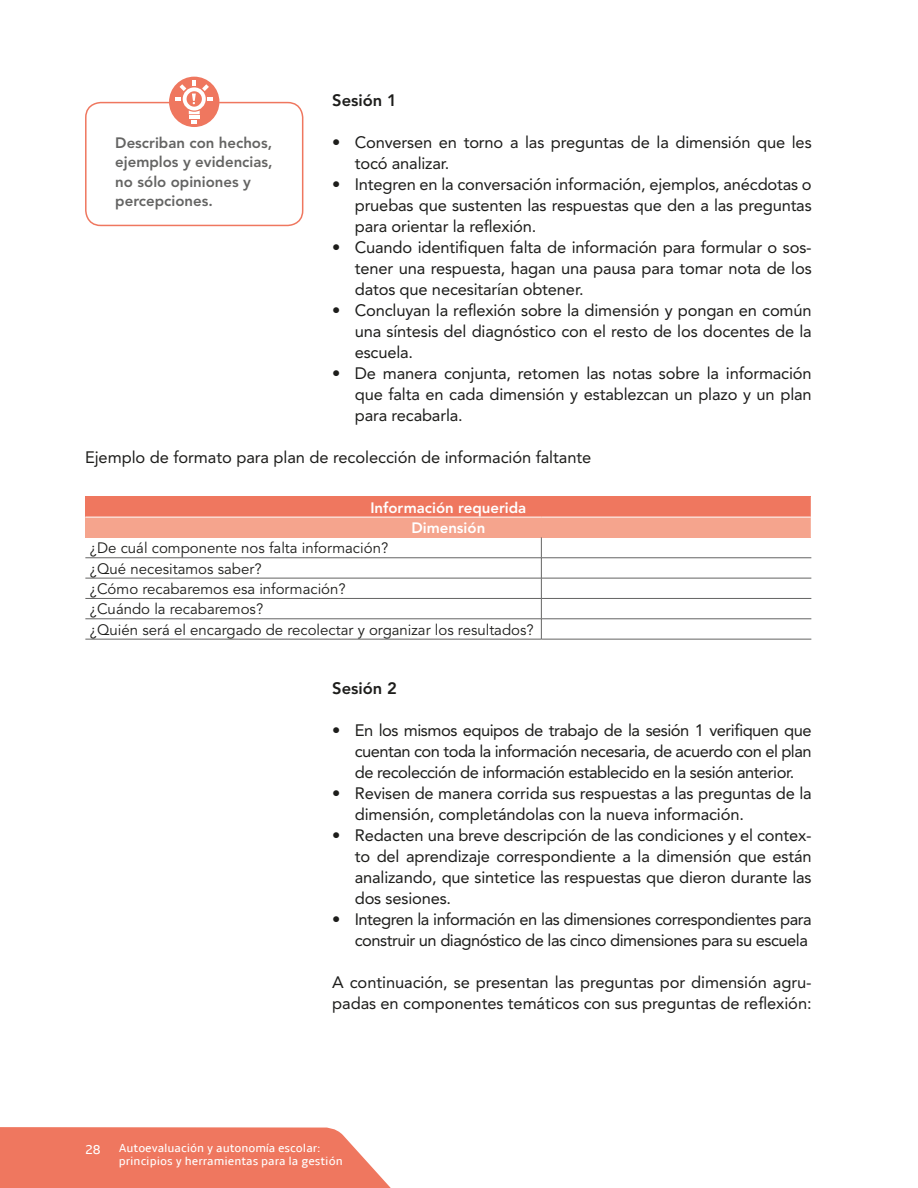
<style>
.page{position:relative;width:918px;height:1188px;background:#fff}
.page>*{position:absolute;margin:0;border:0;box-sizing:border-box;transform-origin:0 0}
.Cuerpo_de_texto{font:16.5px/21px "Avenir LT Std";letter-spacing:-.01em;color:#1d1d1b;text-align:justify}
.Cuerpo_de_texto-2{font:16.5px/21px "Avenir LT Std";letter-spacing:-.03em;color:#1d1d1b;text-align:right}
.Cuerpo_de_texto-3{font:800 16.5px "Avenir LT Std";color:#1d1d1b}
.txt_tablas{font:15px "Avenir LT Std";color:#1d1d1b}
.recuadros_preguntas{font:800 15px/19.5px "Avenir LT Std";color:#646463}
.Texto_encabezados_ta{font:800 15px "Avenir LT Std";color:#fff}
.t1{font:13.5px "Amble";color:#fff}
.t2{font:12px/13.5px "Amble";color:#fff}
</style>
<div class="page">
<svg style="left:0;top:1127px;width:391px;height:61px;background:#f0816b"></svg>
<div style="left:85px;top:102px;width:218px;height:124px;border:2px solid #ef775f;border-radius:15px"></div>
<div style="left:169px;top:77px;width:50px;height:50px;background:#ef775f;border-radius:50%"></div>
<div style="left:183px;top:87px;width:23px;height:24px;border:4px solid #fff;border-radius:50%"></div>
<hr style="left:189px;top:115px;width:11px;height:4px;background:#fff">
<svg style="left:207px;top:97px;width:6px;height:4px"></svg>
<svg style="left:175px;top:97px;width:6px;height:4px"></svg>
<svg style="left:192px;top:120px;width:5px;height:4px"></svg>
<svg style="left:189px;top:111px;width:11px;height:3px"></svg>
<svg style="left:180px;top:84px;width:6px;height:7px"></svg>
<svg style="left:202px;top:84px;width:7px;height:7px"></svg>
<svg style="left:192px;top:80px;width:4px;height:6px"></svg>
<svg style="left:192px;top:94px;width:4px;height:10px"></svg>
<div style="left:85px;top:497px;width:726px;height:20px;background:#ef775f"></div>
<div style="left:85px;top:517px;width:726px;height:20px;background:#f5a48d"></div>
<hr style="left:85px;top:558px;width:456px;height:1px;background:#646463">
<hr style="left:541px;top:558px;width:270px;height:1px;background:#646463">
<hr style="left:85px;top:578px;width:456px;height:1px;background:#646463">
<hr style="left:541px;top:578px;width:270px;height:1px;background:#646463">
<hr style="left:85px;top:598px;width:456px;height:1px;background:#646463">
<hr style="left:541px;top:598px;width:270px;height:1px;background:#646463">
<hr style="left:85px;top:619px;width:456px;height:1px;background:#646463">
<hr style="left:541px;top:619px;width:270px;height:1px;background:#646463">
<hr style="left:85px;top:639px;width:456px;height:1px;background:#646463">
<hr style="left:541px;top:639px;width:270px;height:1px;background:#646463">
<svg style="left:541px;top:537px;width:1px;height:102px"></svg>
<hr style="left:85px;top:517px;width:456px;height:1px;background:#fff">
<hr style="left:541px;top:517px;width:270px;height:1px;background:#fff">
<p class="recuadros_preguntas" style="left:115px;top:133px;width:159px">Describan con hechos, ejemplos y evidencias, no sólo opiniones y percepciones.</p>
<p class="Cuerpo_de_texto-3" style="left:332px;top:91px;width:66px">Sesión 1</p>
<p class="Cuerpo_de_texto" style="left:355px;top:132px;width:458px;text-indent:-22px">• Conversen en torno a las preguntas de la dimensión que les tocó analizar.</p>
<p class="Cuerpo_de_texto" style="left:355px;top:174px;width:459px;text-indent:-22px">• Integren en la conversación información, ejemplos, anécdotas o pruebas que sustenten las respuestas que den a las preguntas para orientar la reflexión.</p>
<p class="Cuerpo_de_texto" style="left:355px;top:237px;width:458px;text-indent:-22px">• Cuando identifiquen falta de información para formular o sos&shy;tener una respuesta, hagan una pausa para tomar nota de los datos que necesitarían obtener.</p>
<p class="Cuerpo_de_texto" style="left:355px;top:300px;width:458px;text-indent:-22px">• Concluyan la reflexión sobre la dimensión y pongan en común una síntesis del diagnóstico con el resto de los docentes de la escuela.</p>
<p class="Cuerpo_de_texto" style="left:355px;top:363px;width:458px;text-indent:-22px">• De manera conjunta, retomen las notas sobre la información que falta en cada dimensión y establezcan un plazo y un plan para recabarla.</p>
<p class="Cuerpo_de_texto" style="left:85px;top:447px;width:508px">Ejemplo de formato para plan de recolección de información faltante</p>
<p class="Texto_encabezados_ta" style="left:370px;top:499px;width:157px">Información requerida</p>
<p class="Texto_encabezados_ta" style="left:411px;top:519px;width:75px">Dimensión</p>
<p class="txt_tablas" style="left:90px;top:539px;width:300px">¿De cuál componente nos falta información?</p>
<p class="txt_tablas" style="left:90px;top:560px;width:173px">¿Qué necesitamos saber?</p>
<p class="txt_tablas" style="left:90px;top:580px;width:257px">¿Cómo recabaremos esa información?</p>
<p class="txt_tablas" style="left:90px;top:600px;width:175px">¿Cuándo la recabaremos?</p>
<p class="txt_tablas" style="left:90px;top:621px;width:445px">¿Quién será el encargado de recolectar y organizar los resultados?</p>
<p class="Cuerpo_de_texto-3" style="left:332px;top:679px;width:66px">Sesión 2</p>
<p class="Cuerpo_de_texto" style="left:355px;top:720px;width:459px;text-indent:-22px">• En los mismos equipos de trabajo de la sesión 1 verifiquen que cuentan con toda la información necesaria, de acuerdo con el plan de recolección de información establecido en la sesión anterior.</p>
<p class="Cuerpo_de_texto" style="left:355px;top:783px;width:458px;text-indent:-22px">• Revisen de manera corrida sus respuestas a las preguntas de la dimensión, completándolas con la nueva información.</p>
<p class="Cuerpo_de_texto" style="left:355px;top:825px;width:458px;text-indent:-22px">• Redacten una breve descripción de las condiciones y el contex&shy;to del aprendizaje correspondiente a la dimensión que están analizando, que sintetice las respuestas que dieron durante las dos sesiones.</p>
<p class="Cuerpo_de_texto-2" style="left:332px;top:909px;width:481px">• Integren la información en las dimensiones correspondientes para construir un diagnóstico de las cinco dimensiones para su escuela</p>
<p class="Cuerpo_de_texto" style="left:332px;top:972px;width:481px">A continuación, se presentan las preguntas por dimensión agru&shy;padas en componentes temáticos con sus preguntas de reflexión:</p>
<p class="t1" style="left:85px;top:1142px;width:17px">28</p>
<p class="t2" style="left:119px;top:1141px;width:226px">Autoevaluación y autonomía escolar: principios y herramientas para la gestión</p>
</div>
